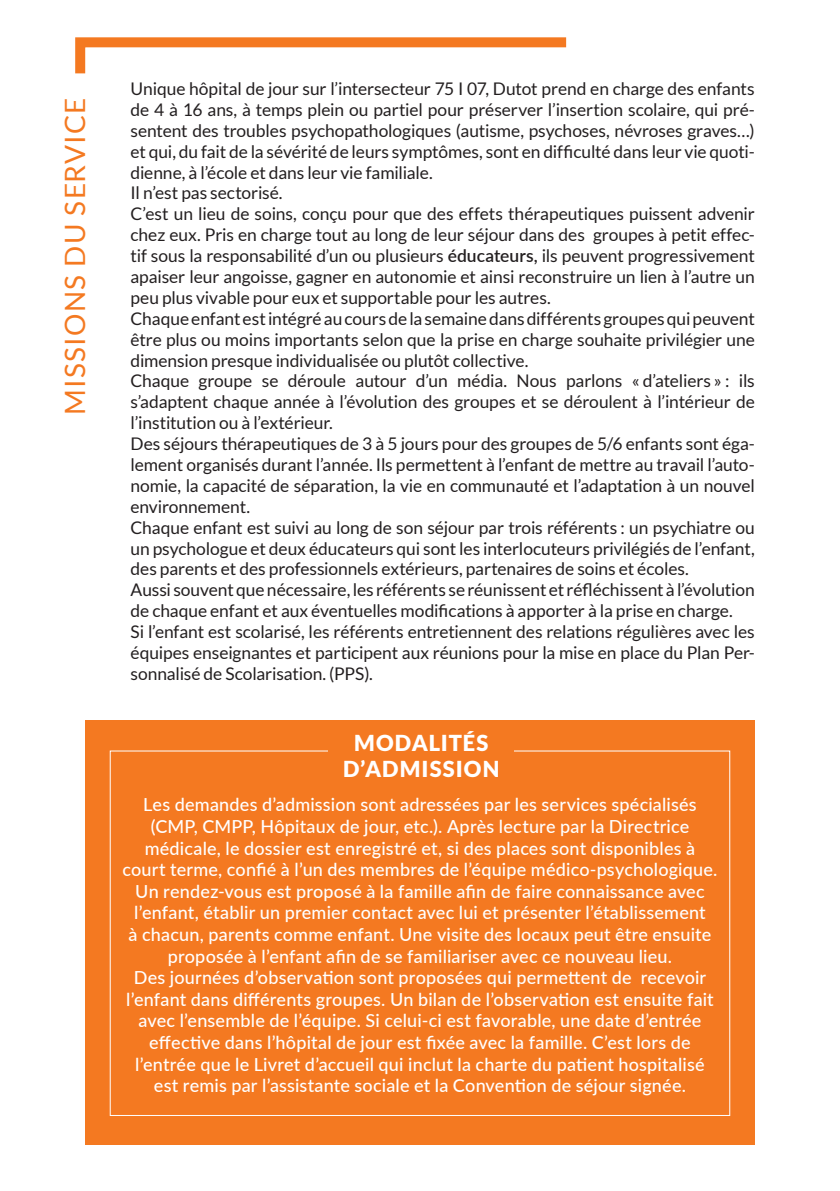
<style>
.page{position:relative;width:840px;height:1191px;background:#fff}
.page>*{position:absolute;margin:0;border:0;box-sizing:border-box;transform-origin:0 0}
.t1{font:28px "Lato";letter-spacing:.04em;color:#f47921}
.t2{font:900 22px "Lato";letter-spacing:.05em;color:#fff}
.t3{font:500 18px/21.6px "Lato";letter-spacing:.01em;color:#fff;text-align:center}
.Texte_courant{font:17.4px/20.8px "Lato";letter-spacing:-.005em;color:#231f20;text-align:justify}
.s1{font-weight:600}
</style>
<div class="page">
<svg style="left:75px;top:37px;width:492px;height:37px"></svg>
<div style="left:85px;top:720px;width:669px;height:424px;background:#f47921"></div>
<p class="t1" style="left:59px;top:414px;width:319px;rotate:-90deg">MISSIONS DU SERVICE</p>
<p class="Texte_courant" style="left:130px;top:78px;width:625px">Unique hôpital de jour sur l’intersecteur 75 I 07, Dutot prend en charge des enfants de 4 à 16 ans, à temps plein ou partiel pour préserver l’insertion scolaire, qui pré&shy;sentent des troubles psychopathologiques (autisme, psychoses, névroses graves…) et qui, du fait de la sévérité de leurs symptômes, sont en difficulté dans leur vie quoti&shy;dienne, à l’école et dans leur vie familiale.</p>
<p class="Texte_courant" style="left:130px;top:183px;width:153px">Il n’est pas sectorisé.</p>
<p class="Texte_courant" style="left:130px;top:203px;width:625px">C’est un lieu de soins, conçu pour que des effets thérapeutiques puissent advenir chez eux. Pris en charge tout au long de leur séjour dans des groupes à petit effec&shy;tif sous la responsabilité d’un ou plusieurs <span class="s1">éducateurs,</span> ils peuvent progressivement apaiser leur angoisse, gagner en autonomie et ainsi reconstruire un lien à l’autre un peu plus vivable pour eux et supportable pour les autres.</p>
<p class="Texte_courant" style="left:130px;top:308px;width:625px">Chaque enfant est intégré au cours de la semaine dans différents groupes qui peuvent être plus ou moins importants selon que la prise en charge souhaite privilégier une dimension presque individualisée ou plutôt collective.</p>
<p class="Texte_courant" style="left:130px;top:371px;width:625px">Chaque groupe se déroule autour d’un média. Nous parlons « d’ateliers » : ils s’adaptent chaque année à l’évolution des groupes et se déroulent à l’intérieur de l’institution ou à l’extérieur.</p>
<p class="Texte_courant" style="left:130px;top:433px;width:625px">Des séjours thérapeutiques de 3 à 5 jours pour des groupes de 5/6 enfants sont éga&shy;lement organisés durant l’année. Ils permettent à l’enfant de mettre au travail l’auto&shy;nomie, la capacité de séparation, la vie en communauté et l’adaptation à un nouvel environnement.</p>
<p class="Texte_courant" style="left:130px;top:517px;width:625px">Chaque enfant est suivi au long de son séjour par trois référents : un psychiatre ou un psychologue et deux éducateurs qui sont les interlocuteurs privilégiés de l’enfant, des parents et des professionnels extérieurs, partenaires de soins et écoles.</p>
<p class="Texte_courant" style="left:130px;top:579px;width:625px">Aussi souvent que nécessaire, les référents se réunissent et réfléchissent à l’évolution de chaque enfant et aux éventuelles modifications à apporter à la prise en charge.</p>
<p class="Texte_courant" style="left:130px;top:621px;width:625px">Si l’enfant est scolarisé, les référents entretiennent des relations régulières avec les équipes enseignantes et participent aux réunions pour la mise en place du Plan Per&shy;sonnalisé de Scolarisation. (PPS).</p>
<p class="t2" style="left:354px;top:730px;width:136px">MODALITÉS</p>
<p class="t2" style="left:343px;top:756px;width:158px">D’ADMISSION</p>
<p class="t3" style="left:122px;top:793px;width:596px">Les demandes d’admission sont adressées par les services spécialisés (CMP, CMPP, Hôpitaux de jour, etc.). Après lecture par la Directrice médicale, le dossier est enregistré et, si des places sont disponibles à court terme, confié à l’un des membres de l’équipe médico-psychologique.<br>Un rendez-vous est proposé à la famille afin de faire connaissance avec l’enfant, établir un premier contact avec lui et présenter l’établissement<br>à chacun, parents comme enfant. Une visite des locaux peut être ensuite proposée à l’enfant afin de se familiariser avec ce nouveau lieu.</p>
<p class="t3" style="left:126px;top:966px;width:589px">Des journées d’observation sont proposées qui permettent de recevoir l’enfant dans différents groupes. Un bilan de l’observation est ensuite fait avec l’ensemble de l’équipe. Si celui-ci est favorable, une date d’entrée effective dans l’hôpital de jour est fixée avec la famille. C’est lors de l’entrée que le Livret d’accueil qui inclut la charte du patient hospitalisé est remis par l’assistante sociale et la Convention de séjour signée.</p>
</div>
